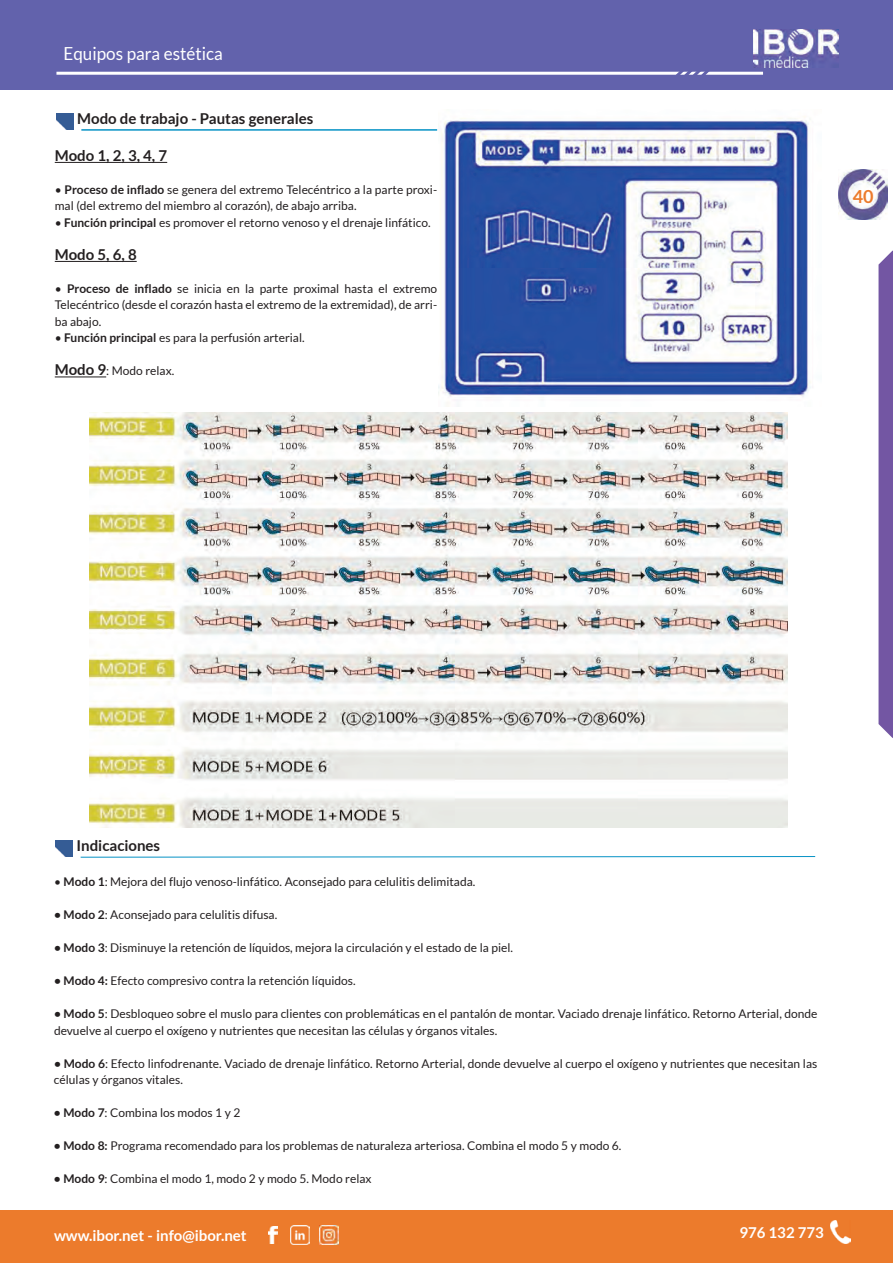
<style>
.page{position:relative;width:893px;height:1263px;background:#fff}
.page>*{position:absolute;margin:0;border:0;box-sizing:border-box;transform-origin:0 0}
.t1{font:18px "Lato";color:#fff;scale:.95 1}
.t2{font:700 18px "Lato";color:#ec7b2c}
.t3{font:700 15px "Lato";color:#231f20}
.t4{font:700 15px "Lato";color:#fff}
.t5{font:12px/16.5px "Lato";color:#231f20}
.s1{font-weight:700}
.s2{font-weight:700;font-size:15px}
</style>
<div class="page">
<div style="left:0;top:0;width:893px;height:90px;background:#6262ac"></div>
<hr style="left:56px;top:72px;width:707px;height:3px;background:#fff">
<svg style="left:670px;top:71px;width:46px;height:4px"></svg>
<svg style="left:878px;top:251px;width:15px;height:487px;background:#7b60a8"></svg>
<img style="left:839px;top:170px;width:48px;height:50px">
<img style="left:753px;top:30px;width:86px;height:37px">
<img style="left:438px;top:116px;width:373px;height:285px">
<img style="left:57px;top:113px;width:17px;height:16px">
<hr style="left:81px;top:129px;width:356px;height:2px;background:#0692c5">
<hr style="left:55px;top:162px;width:112px;height:1px;background:#231f20">
<hr style="left:55px;top:261px;width:82px;height:1px;background:#231f20">
<hr style="left:55px;top:376px;width:51px;height:1px;background:#231f20">
<img style="left:56px;top:840px;width:17px;height:17px">
<svg style="left:80px;top:856px;width:735px;height:1px"></svg>
<img style="left:89px;top:413px;width:699px;height:414px">
<hr style="left:0;top:1210px;width:2px;height:53px;background:#ec7b2c">
<div style="left:2px;top:1210px;width:891px;height:53px;background:#ec7b2c"></div>
<img style="left:269px;top:1226px;width:8px;height:17px">
<img style="left:320px;top:1225px;width:18px;height:19px">
<img style="left:291px;top:1225px;width:18px;height:19px">
<img style="left:831px;top:1221px;width:19px;height:22px">
<h1 class="t1" style="left:63px;top:42px;width:169px">Equipos para estética</h1>
<p class="t3" style="left:77px;top:109px;width:238px">Modo de trabajo - Pautas generales</p>
<p class="t3" style="left:55px;top:146px;width:114px">Modo 1, 2, 3, 4, 7</p>
<p class="t5" style="left:55px;top:181px;width:384px">• <span class="s1">Proceso de inflado</span> se genera del extremo Telecéntrico a la parte proxi&shy;mal (del extremo del miembro al corazón), de abajo arriba.</p>
<p class="t5" style="left:55px;top:214px;width:377px">• <span class="s1">Función principal</span> es promover el retorno venoso y el drenaje linfático.</p>
<p class="t3" style="left:55px;top:245px;width:83px">Modo 5, 6, 8</p>
<p class="t5" style="left:55px;top:280px;width:384px;text-align:justify">• <span class="s1">Proceso de inflado</span> se inicia en la parte proximal hasta el extremo Telecéntrico (desde el corazón hasta el extremo de la extremidad), de arri&shy;ba abajo.</p>
<p class="t5" style="left:55px;top:330px;width:251px">• <span class="s1">Función principal</span> es para la perfusión arterial.</p>
<p class="t5" style="left:55px;top:363px;width:121px"><span class="s2">Modo 9</span>: Modo relax.</p>
<h1 class="t2" style="left:853px;top:185px;width:22px">40</h1>
<p class="t3" style="left:76px;top:837px;width:85px">Indicaciones</p>
<p class="t5" style="left:54px;top:873px;width:423px">• <span class="s1">Modo 1</span>: Mejora del flujo venoso-linfático. Aconsejado para celulitis delimitada.</p>
<p class="t5" style="left:54px;top:906px;width:225px"><span class="s1">• Modo 2</span>: Aconsejado para celulitis difusa.</p>
<p class="t5" style="left:54px;top:939px;width:460px"><span class="s1">• Modo 3</span>: Disminuye la retención de líquidos, mejora la circulación y el estado de la piel.</p>
<p class="t5" style="left:54px;top:972px;width:303px"><span class="s1">• Modo 4:</span> Efecto compresivo contra la retención líquidos.</p>
<p class="t5" style="left:54px;top:1005px;width:765px"><span class="s1">• Modo 5</span>: Desbloqueo sobre el muslo para clientes con problemáticas en el pantalón de montar. Vaciado drenaje linfático. Retorno Arterial, donde devuelve al cuerpo el oxígeno y nutrientes que necesitan las células y órganos vitales.</p>
<p class="t5" style="left:54px;top:1055px;width:765px"><span class="s1">• Modo 6</span>: Efecto linfodrenante. Vaciado de drenaje linfático. Retorno Arterial, donde devuelve al cuerpo el oxígeno y nutrientes que necesitan las células y órganos vitales.</p>
<p class="t5" style="left:54px;top:1104px;width:188px"><span class="s1">• Modo 7</span>: Combina los modos 1 y 2</p>
<p class="t5" style="left:54px;top:1137px;width:569px"><span class="s1">• Modo 8:</span> Programa recomendado para los problemas de naturaleza arteriosa. Combina el modo 5 y modo 6.</p>
<p class="t5" style="left:54px;top:1170px;width:319px"><span class="s1">• Modo 9</span>: Combina el modo 1, modo 2 y modo 5. Modo relax</p>
<p class="t4" style="left:54px;top:1226px;width:194px">www.ibor.net - info@ibor.net</p>
<p class="t4" style="left:739px;top:1223px;width:86px">976 132 773</p>
</div>
